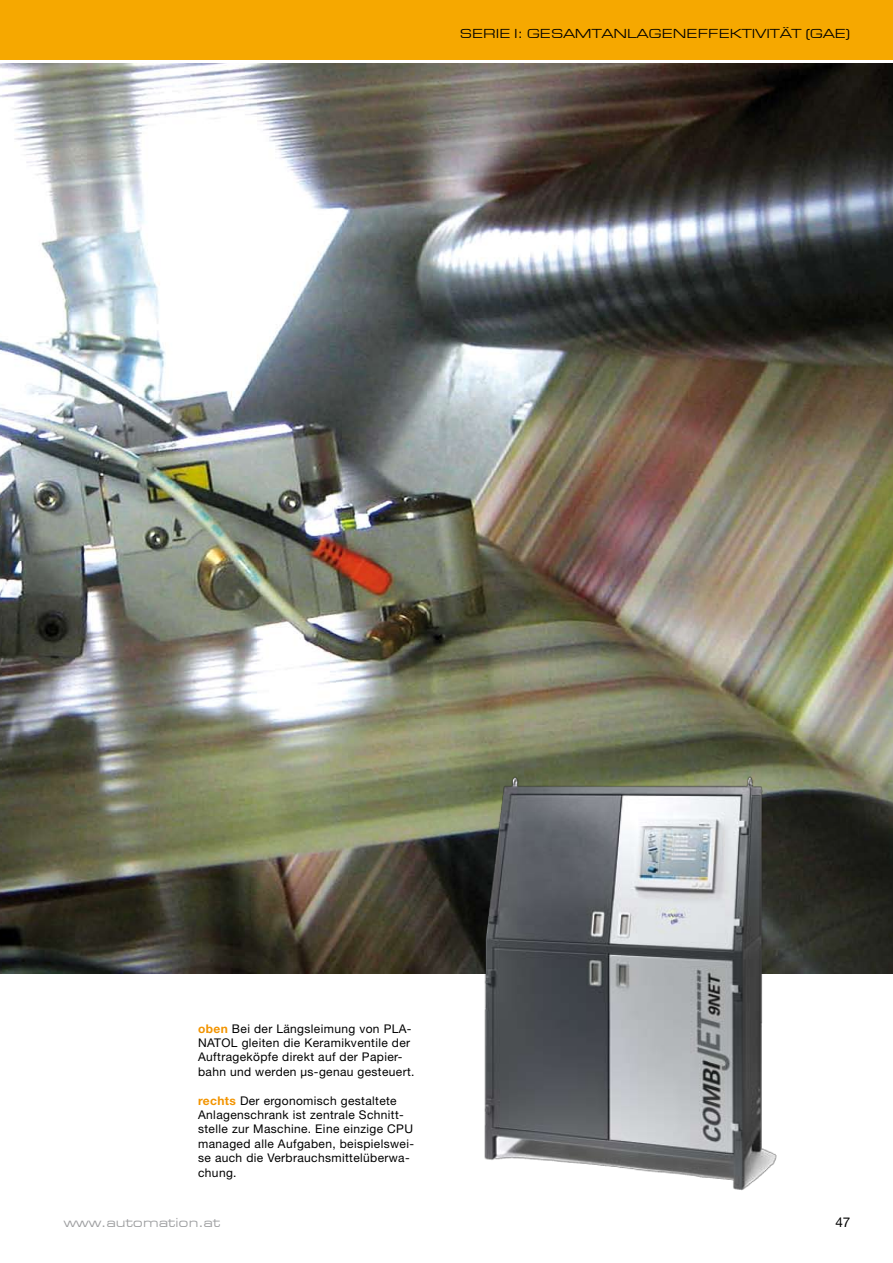
<style>
.page{position:relative;width:893px;height:1263px;background:#fff}
.page>*{position:absolute;margin:0;border:0;box-sizing:border-box;transform-origin:0 0}
.t1{font:13.5px "Eurostile Extended Roman DTC";color:#000}
.t2{font:13.5px "Eurostile Extended Roman DTC";color:#9c9d9f}
.t3{font:13.5px "Helvetica Neue";color:#000}
.t4{font:12px/14.4px "Helvetica Neue";letter-spacing:.03em;color:#000}
.s1{font-weight:700;color:#f29400}
</style>
<div class="page">
<div style="left:0;top:0;width:893px;height:60px;background:#f6a800"></div>
<img style="left:0;top:64px;width:893px;height:909px">
<img style="left:448px;top:745px;width:328px;height:446px">
<p class="t1" style="left:460px;top:26px;width:105px">SERIE I: GESAMTAN</p>
<p class="t1" style="left:627px;top:26px;width:225px">LAG EN EFFEKTIVITÄT (GAE)</p>
<p class="t4" style="left:198px;top:1021px;width:218px"><span class="s1">oben</span> Bei der Längsleimung von PLA-NATOL gleiten die Keramikventile der Auftrageköpfe direkt auf der Papier&shy;bahn und werden µs-genau gesteuert.</p>
<p class="t4" style="left:198px;top:1093px;width:217px"><span class="s1">rechts</span> Der ergonomisch gestaltete<br>Anlagenschrank ist zentrale Schnitt&shy;stelle zur Maschine. Eine einzige CPU managed alle Aufgaben, beispielswei&shy;se auch die Verbrauchsmittelüberwa&shy;chung.</p>
<p class="t2" style="left:64px;top:1215px;width:158px">WWW.AUTOMATION.AT</p>
<p class="t3" style="left:835px;top:1214px;width:17px">47</p>
</div>
